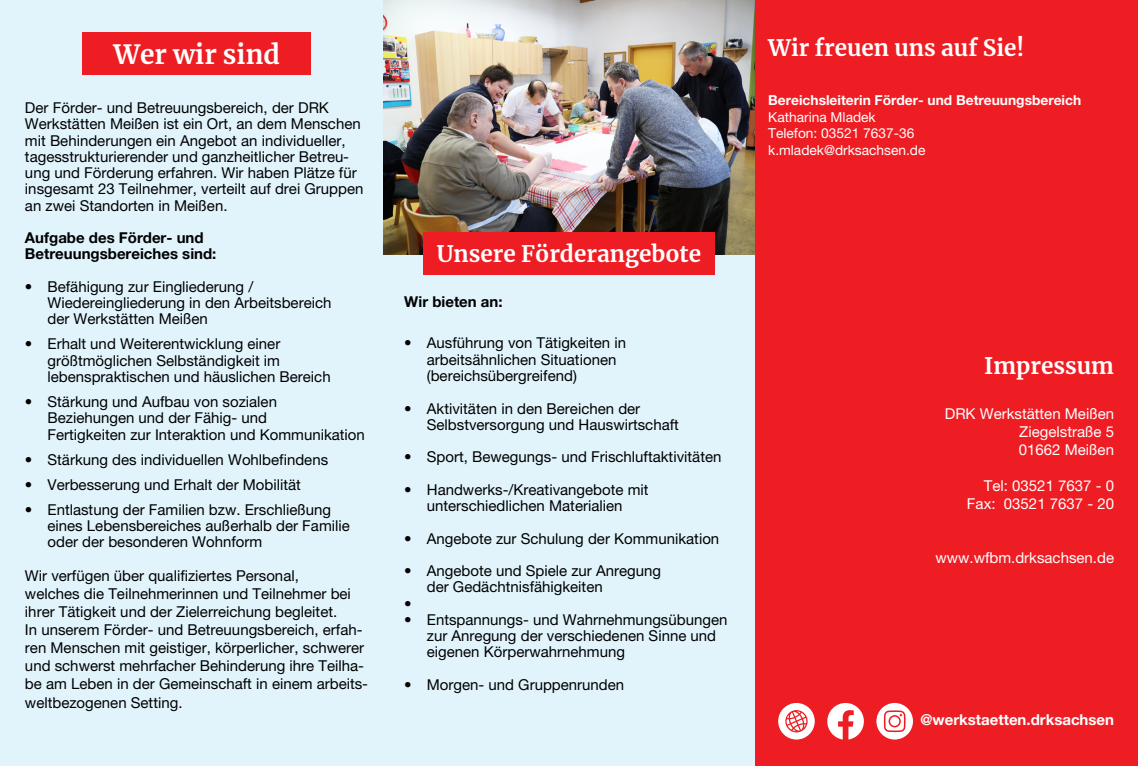
<style>
.page{position:relative;width:1138px;height:766px;background:#fff}
.page>*{position:absolute;margin:0;border:0;box-sizing:border-box;transform-origin:0 0}
.t1{font:700 26.25px "Merriweather";color:#fff}
.t2{font:700 22.5px "Merriweather";color:#fff}
.t3{font:15px/16.2px "Helvetica Neue";color:#000001}
.t4{font:15px/16.2px "Helvetica Neue";color:#000}
.t5{font:15px/18px "Helvetica Neue";color:#fff;text-align:justify}
.t6{font:700 15px/16.2px "Helvetica Neue";color:#000001}
.t7{font:700 15px "Helvetica Neue";color:#fff}
.t8{font:700 15px "Helvetica Neue";color:#000}
.t9{font:13.75px/16.5px "Helvetica Neue";color:#fff}
.t10{font:700 13.75px "Helvetica Neue";color:#fff}
</style>
<div class="page">
<div style="left:383px;top:5px;width:372px;height:760px;background:#e1f4fc"></div>
<img style="left:383px;top:0;width:372px;height:254px">
<div style="left:755px;top:0;width:382px;height:765px;background:#ee1d23"></div>
<svg style="left:876px;top:703px;width:37px;height:36px"></svg>
<svg style="left:827px;top:703px;width:36px;height:36px"></svg>
<svg style="left:778px;top:703px;width:36px;height:36px"></svg>
<div style="left:0;top:0;width:383px;height:765px;background:#e1f4fc"></div>
<div style="left:83px;top:32px;width:228px;height:43px;background:#ee1d23"></div>
<div style="left:423px;top:232px;width:291px;height:43px;background:#ee1d23"></div>
<h1 class="t1" style="left:113px;top:36px;width:168px">Wer wir sind</h1>
<p class="t3" style="left:25px;top:99px;width:340px">Der Förder- und Betreuungsbereich, der DRK Werkstätten Meißen ist ein Ort, an dem Menschen mit Behinderungen ein Angebot an individueller, tagesstrukturierender und ganzheitlicher Betreu&shy;ung und Förderung erfahren. Wir haben Plätze für insgesamt 23 Teilnehmer, verteilt auf drei Gruppen an zwei Standorten in Meißen.</p>
<p class="t6" style="left:25px;top:229px;width:193px">Aufgabe des Förder- und<br>Betreuungsbereiches sind:</p>
<p class="t3" style="left:47px;top:278px;width:285px;text-indent:-22px">• Befähigung zur Eingliederung /<br>Wiedereingliederung in den Arbeitsbereich der Werkstätten Meißen</p>
<p class="t3" style="left:47px;top:336px;width:285px;text-indent:-22px">• Erhalt und Weiterentwicklung einer größtmöglichen Selbständigkeit im lebenspraktischen und häuslichen Bereich</p>
<p class="t3" style="left:47px;top:393px;width:319px;text-indent:-22px">• Stärkung und Aufbau von sozialen<br>Beziehungen und der Fähig- und<br>Fertigkeiten zur Interaktion und Kommunikation</p>
<p class="t3" style="left:25px;top:451px;width:305px">• Stärkung des individuellen Wohlbefindens</p>
<p class="t3" style="left:25px;top:476px;width:277px">• Verbesserung und Erhalt der Mobilität</p>
<p class="t3" style="left:47px;top:501px;width:304px;text-indent:-22px">• Entlastung der Familien bzw. Erschließung eines Lebensbereiches außerhalb der Familie oder der besonderen Wohnform</p>
<p class="t3" style="left:25px;top:566px;width:344px;line-height:18px">Wir verfügen über qualifiziertes Personal,<br>welches die Teilnehmerinnen und Teilnehmer bei ihrer Tätigkeit und der Zielerreichung begleitet.<br>In unserem Förder- und Betreuungsbereich, erfah&shy;ren Menschen mit geistiger, körperlicher, schwerer und schwerst mehrfacher Behinderung ihre Teilha&shy;be am Leben in der Gemeinschaft in einem arbeits&shy;weltbezogenen Setting.</p>
<h2 class="t2" style="left:437px;top:238px;width:266px">Unsere Förderangebote</h2>
<p class="t8" style="left:404px;top:292px;width:100px">Wir bieten an:</p>
<p class="t4" style="left:427px;top:335px;width:201px;text-indent:-22px">• Ausführung von Tätigkeiten in arbeitsähnlichen Situationen (bereichsübergreifend)</p>
<p class="t4" style="left:427px;top:400px;width:253px;text-indent:-22px">• Aktivitäten in den Bereichen der<br>Selbstversorgung und Hauswirtschaft</p>
<p class="t4" style="left:404px;top:448px;width:318px">• Sport, Bewegungs- und Frischluftaktivitäten</p>
<p class="t4" style="left:404px;top:481px;width:246px;text-align:center">• Handwerks-/Kreativangebote mit unterschiedlichen Materialien</p>
<p class="t4" style="left:404px;top:530px;width:316px">• Angebote zur Schulung der Kommunikation</p>
<p class="t4" style="left:404px;top:562px;width:258px">• Angebote und Spiele zur Anregung</p>
<p class="t4" style="left:427px;top:578px;width:177px">der Gedächtnisfähigkeiten</p>
<p class="t4" style="left:404px;top:595px;width:9px">•</p>
<p class="t4" style="left:427px;top:611px;width:302px;text-indent:-22px">• Entspannungs- und Wahrnehmungsübungen zur Anregung der verschiedenen Sinne und eigenen Körperwahrnehmung</p>
<p class="t4" style="left:404px;top:676px;width:221px">• Morgen- und Gruppenrunden</p>
<h2 class="t2" style="left:768px;top:32px;width:258px">Wir freuen uns auf Sie!</h2>
<p class="t10" style="left:768px;top:92px;width:314px">Bereichsleiterin Förder- und Betreuungsbereich</p>
<p class="t9" style="left:768px;top:108px;width:159px">Katharina Mladek<br>Telefon: 03521 7637-36 k.mladek@drksachsen.de</p>
<h2 class="t2" style="left:984px;top:349px;width:131px">Impressum</h2>
<p class="t5" style="left:1018px;top:404px;width:97px;text-indent:-74px">DRK Werkstätten Meißen Ziegelstraße 5<br>01662 Meißen</p>
<p class="t5" style="left:966px;top:476px;width:149px;text-align:right">Tel: 03521 7637 - 0<br>Fax: 03521 7637 - 20</p>
<p class="t5" style="left:935px;top:548px;width:180px">www.wfbm.drksachsen.de</p>
<p class="t7" style="left:920px;top:710px;width:195px">@werkstaetten.drksachsen</p>
</div>
